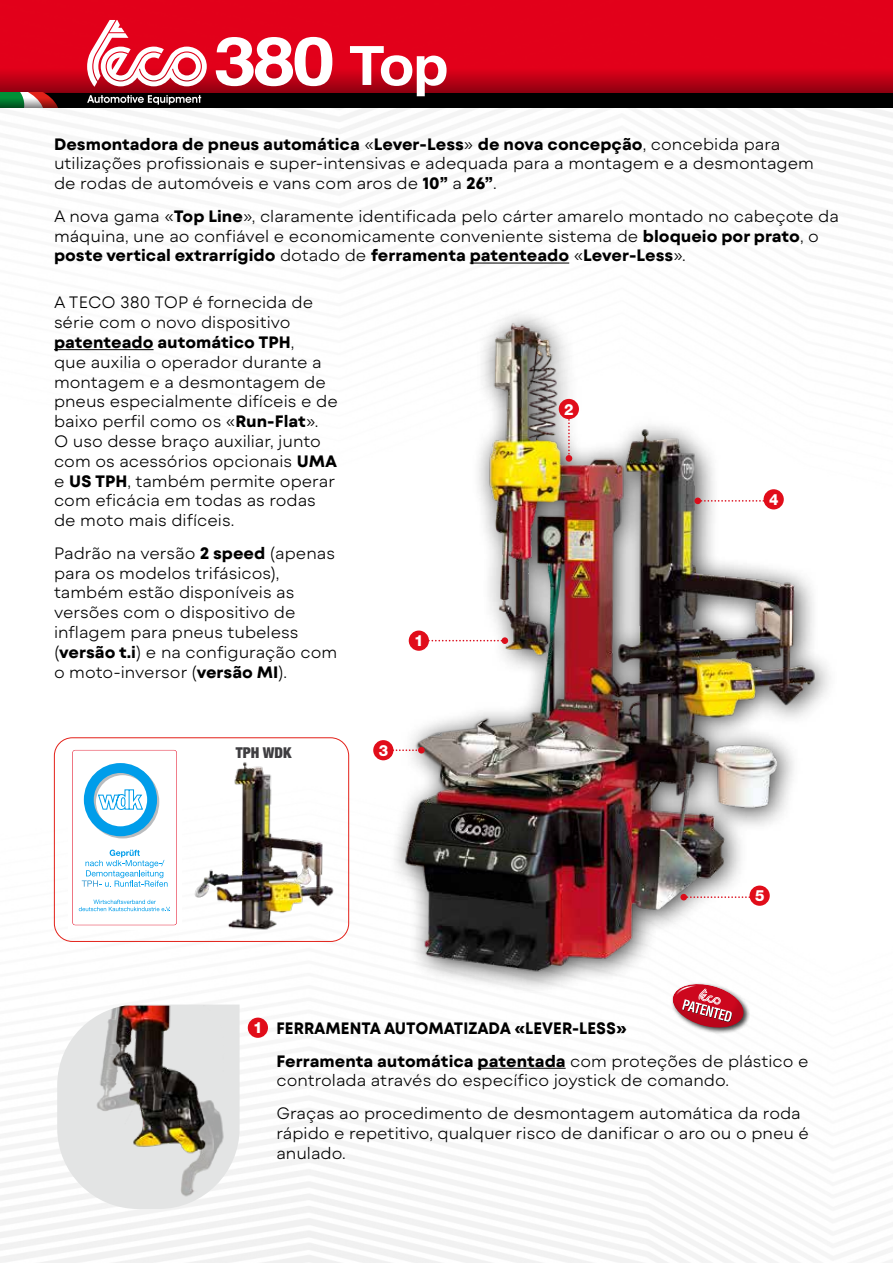
<style>
.page{position:relative;width:893px;height:1263px;background:#fff}
.page>*{position:absolute;margin:0;border:0;box-sizing:border-box;transform-origin:0 0}
.t1{font:700 67.35px "Helvetica";color:#fff;scale:1.15 1}
.t2{font:300 16.5px/19.8px "Mont Blanc";color:#000}
.t3{font:700 16.5px/32.5px "Mont Blanc";color:#000;scale:.94 1}
.t4{font:800 15.45px "Helvetica Neue LT Std";color:#fff}
.t5{font:900 condensed 15px "Helvetica Neue LT Std";color:#3e3d40}
.s1{font-size:54px}
.s2{font-weight:700}
.s3{font-weight:300}
</style>
<div class="page">
<img style="left:0;top:108px;width:893px;height:1155px">
<div style="left:0;top:0;width:893px;height:68px;background:#e2001a"></div>
<svg style="left:0;top:68px;width:893px;height:25px;background:#b60014"></svg>
<div style="left:0;top:93px;width:893px;height:15px;background:#000"></div>
<svg style="left:0;top:93px;width:201px;height:15px"></svg>
<svg style="left:87px;top:20px;width:120px;height:67px"></svg>
<img style="left:373px;top:287px;width:473px;height:720px">
<svg style="left:429px;top:640px;width:73px;height:1px"></svg>
<div style="left:502px;top:637px;width:6px;height:7px;background:#db0d1b;border-radius:50%"></div>
<svg style="left:568px;top:419px;width:2px;height:36px"></svg>
<div style="left:566px;top:455px;width:6px;height:7px;background:#db0d1b;border-radius:50%"></div>
<svg style="left:393px;top:749px;width:25px;height:2px"></svg>
<div style="left:418px;top:747px;width:7px;height:6px;background:#db0d1b;border-radius:50%"></div>
<svg style="left:701px;top:500px;width:63px;height:2px"></svg>
<div style="left:694px;top:497px;width:7px;height:7px;background:#db0d1b;border-radius:50%"></div>
<svg style="left:687px;top:896px;width:62px;height:2px"></svg>
<div style="left:680px;top:894px;width:7px;height:6px;background:#db0d1b;border-radius:50%"></div>
<div style="left:248px;top:1017px;width:20px;height:21px;background:#e10d1a;border-radius:50%"></div>
<div style="left:409px;top:630px;width:20px;height:21px;background:#e10d1a;border-radius:50%"></div>
<div style="left:373px;top:740px;width:20px;height:20px;background:#e10d1a;border-radius:50%"></div>
<div style="left:764px;top:489px;width:20px;height:20px;background:#e10d1a;border-radius:50%"></div>
<div style="left:749px;top:885px;width:21px;height:21px;background:#e10d1a;border-radius:50%"></div>
<div style="left:559px;top:399px;width:20px;height:20px;background:#e10d1a;border-radius:50%"></div>
<svg style="left:57px;top:1004px;width:183px;height:205px"></svg>
<img style="left:93px;top:1005px;width:132px;height:204px">
<div style="left:68px;top:746px;width:113px;height:183px;background:#fff"></div>
<div style="left:54px;top:737px;width:295px;height:205px;border:1px solid #e32119;border-radius:18px"></div>
<img style="left:189px;top:757px;width:147px;height:179px">
<svg style="left:72px;top:750px;width:105px;height:175px"></svg>
<svg style="left:666px;top:976px;width:83px;height:62px"></svg>
<hr style="left:470px;top:263px;width:99px;height:1px;background:#000">
<hr style="left:54px;top:349px;width:100px;height:1px;background:#000">
<hr style="left:478px;top:1068px;width:88px;height:1px;background:#000">
<h1 class="t1" style="left:214px;top:20px;width:206px">380 <span class="s1">Top</span></h1>
<p class="t2" style="left:54px;top:134px;width:761px"><span class="s2">Desmontadora de pneus automática</span> «<span class="s2">Lever-Less</span>» <span class="s2">de nova concepção</span>, concebida para utilizações profissionais e super-intensivas e adequada para a montagem e a desmontagem de rodas de automóveis e vans com aros de <span class="s2">10”</span> a <span class="s2">26”</span>.</p>
<p class="t2" style="left:54px;top:206px;width:786px">A nova gama «<span class="s2">Top Line</span>», claramente identificada pelo cárter amarelo montado no cabeçote da máquina, une ao confiável e economicamente conveniente sistema de <span class="s2">bloqueio por prato</span>, o <span class="s2">poste vertical extrarrígido</span> dotado de <span class="s2">ferramenta patenteado</span> «<span class="s2">Lever-Less</span>».</p>
<p class="t2" style="left:54px;top:293px;width:285px">A TECO 380 TOP é fornecida de série com o novo dispositivo <span class="s2">patenteado automático TPH</span>,<br>que auxilia o operador durante a montagem e a desmontagem de pneus especialmente difíceis e de baixo perfil como os «<span class="s2">Run-Flat</span>».<br>O uso desse braço auxiliar, junto com os acessórios opcionais <span class="s2">UMA </span>e <span class="s2">US TPH</span>, também permite operar com eficácia em todas as rodas de moto mais difíceis.</p>
<p class="t2" style="left:54px;top:543px;width:285px">Padrão na versão <span class="s2">2 speed</span> (apenas para os modelos trifásicos), também estão disponíveis as versões com o dispositivo de inflagem para pneus tubeless (<span class="s2">versão t.i</span>) e na configuração com o moto-inversor (<span class="s2">versão MI</span>).</p>
<p class="t4" style="left:564px;top:400px;width:11px">2</p>
<p class="t4" style="left:769px;top:490px;width:11px">4</p>
<p class="t4" style="left:414px;top:631px;width:11px">1</p>
<p class="t5" style="left:236px;top:744px;width:57px">TPH WDK</p>
<p class="t4" style="left:379px;top:741px;width:11px">3</p>
<p class="t4" style="left:755px;top:886px;width:11px">5</p>
<p class="t4" style="left:253px;top:1018px;width:11px">1</p>
<p class="t3" style="left:276px;top:1012px;width:568px">FERRAMENTA AUTOMATIZADA «LEVER-LESS»<br>Ferramenta automática patentada <span class="s3">com proteções de plástico e</span></p>
<p class="t2" style="left:276px;top:1064px;width:526px;line-height:32.5px">controlada através do específico joystick de comando.<br>Graças ao procedimento de desmontagem automática da roda</p>
<p class="t2" style="left:276px;top:1123px;width:534px">rápido e repetitivo, qualquer risco de danificar o aro ou o pneu é anulado.</p>
</div>
